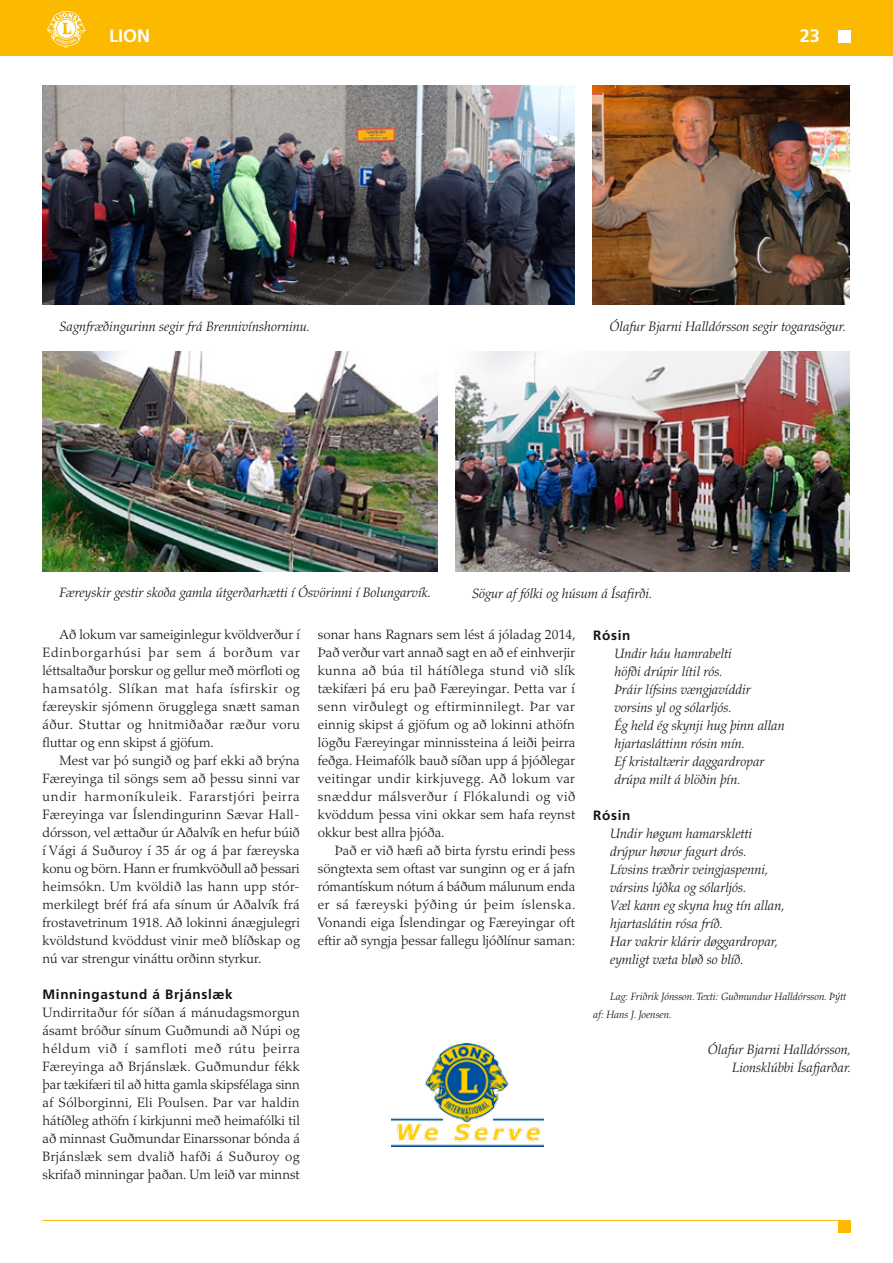
<style>
.page{position:relative;width:893px;height:1263px;background:#fff}
.page>*{position:absolute;margin:0;border:0;box-sizing:border-box;transform-origin:0 0}
.t1{font:700 18px "Frutiger";color:#fff}
.t2{font:300 13.5px/18px "Palatino";color:#111212;text-align:justify}
.t3{font:italic 300 13.5px/18px "Palatino";color:#111212}
.t4{font:700 13.5px "Frutiger";letter-spacing:.05em;color:#111212}
.t5{font:italic 300 10.5px/18px "Palatino";color:#111212}
</style>
<div class="page">
<div style="left:0;top:0;width:893px;height:55px;background:#fbba00"></div>
<hr style="left:43px;top:1220px;width:807px;height:1px;background:#fbba00">
<div style="left:838px;top:1220px;width:12px;height:13px;background:#fbba00"></div>
<div style="left:838px;top:30px;width:12px;height:13px;background:#fff"></div>
<svg style="left:47px;top:11px;width:39px;height:37px"></svg>
<img style="left:392px;top:1043px;width:152px;height:103px">
<img style="left:43px;top:85px;width:531px;height:220px">
<img style="left:43px;top:351px;width:395px;height:220px">
<img style="left:455px;top:351px;width:394px;height:220px">
<img style="left:592px;top:85px;width:257px;height:220px">
<h1 class="t1" style="left:109px;top:26px;width:43px">LION</h1>
<h1 class="t1" style="left:800px;top:26px;width:22px">23</h1>
<p class="t3" style="left:60px;top:318px;width:252px">Sagnfræðingurinn segir frá Brennivínshorninu.</p>
<p class="t3" style="left:609px;top:318px;width:238px">Ólafur Bjarni Halldórsson segir togarasögur.</p>
<p class="t3" style="left:60px;top:584px;width:373px">Færeyskir gestir skoða gamla útgerðarhætti í Ósvörinni í Bolungarvík.</p>
<p class="t3" style="left:472px;top:584px;width:182px">Sögur af fólki og húsum á Ísafirði.</p>
<p class="t2" style="left:43px;top:626px;width:259px;text-indent:17px">Að lokum var sameiginlegur kvöldverður í Edinborgarhúsi þar sem á borðum var léttsaltaður þorskur og gellur með mörfloti og hamsatólg. Slíkan mat hafa ísfirskir og færeyskir sjómenn örugglega snætt saman áður. Stuttar og hnitmiðaðar ræður voru fluttar og enn skipst á gjöfum.</p>
<p class="t2" style="left:43px;top:752px;width:259px;text-indent:17px">Mest var þó sungið og þarf ekki að brýna Færeyinga til söngs sem að þessu sinni var undir harmoníkuleik. Fararstjóri þeirra Færeyinga var Íslendingurinn Sævar Hall&shy;dórsson, vel ættaður úr Aðalvík en hefur búið í Vági á Suðuroy í 35 ár og á þar færeyska konu og börn. Hann er frumkvöðull að þessari heimsókn. Um kvöldið las hann upp stór&shy;merkilegt bréf frá afa sínum úr Aðalvík frá frostavetrinum 1918. Að lokinni ánægjulegri kvöldstund kvöddust vinir með blíðskap og nú var strengur vináttu orðinn styrkur.</p>
<p class="t4" style="left:43px;top:986px;width:192px">Minningastund á Brjánslæk</p>
<p class="t2" style="left:43px;top:1004px;width:259px">Undirritaður fór síðan á mánudagsmorgun ásamt bróður sínum Guðmundi að Núpi og héldum við í samfloti með rútu þeirra Færeyinga að Brjánslæk. Guðmundur fékk þar tækifæri til að hitta gamla skipsfélaga sinn af Sólborginni, Eli Poulsen. Þar var haldin hátíðleg athöfn í kirkjunni með heimafólki til að minnast Guðmundar Einarssonar bónda á Brjánslæk sem dvalið hafði á Suðuroy og skrifað minningar þaðan. Um leið var minnst</p>
<p class="t2" style="left:318px;top:626px;width:259px">sonar hans Ragnars sem lést á jóladag 2014, Það verður vart annað sagt en að ef einhverjir kunna að búa til hátíðlega stund við slík tækifæri þá eru það Færeyingar. Þetta var í senn virðulegt og eftirminnilegt. Þar var einnig skipst á gjöfum og að lokinni athöfn lögðu Færeyingar minnissteina á leiði þeirra feðga. Heimafólk bauð síðan upp á þjóðlegar veitingar undir kirkjuvegg. Að lokum var snæddur málsverður í Flókalundi og við kvöddum þessa vini okkar sem hafa reynst okkur best allra þjóða.</p>
<p class="t2" style="left:318px;top:842px;width:259px;text-indent:17px">Það er við hæfi að birta fyrstu erindi þess söngtexta sem oftast var sunginn og er á jafn rómantískum nótum á báðum málunum enda er sá færeyski þýðing úr þeim íslenska.<br>Vonandi eiga Íslendingar og Færeyingar oft eftir að syngja þessar fallegu ljóðlínur saman:</p>
<p class="t4" style="left:593px;top:627px;width:39px">Rósin</p>
<p class="t3" style="left:614px;top:644px;width:172px">Undir háu hamrabelti<br>höfði drúpir lítil rós.<br>Þráir lífsins vængjavíddir vorsins yl og sólarljós.<br>Ég held ég skynji hug þinn allan hjartasláttinn rósin mín.<br>Ef kristaltærir daggardropar drúpa milt á blöðin þín.</p>
<p class="t4" style="left:593px;top:807px;width:39px">Rósin</p>
<p class="t3" style="left:610px;top:824px;width:176px">Undir høgum hamarskletti drýpur høvur fagurt drós.<br>Lívsins træðrir veingjaspenni, vársins lýðka og sólarljós.<br>Væl kann eg skyna hug tín allan, hjartaslátin rósa fríð.<br>Har vakrir klárir døggardropar, eymligt væta bløð so blíð.</p>
<p class="t5" style="left:593px;top:987px;width:255px;text-indent:17px">Lag: Friðrik Jónsson. Texti: Guðmundur Halldórsson. Þýtt af: Hans J. Joensen.</p>
<p class="t3" style="left:708px;top:1040px;width:145px;text-align:right">Ólafur Bjarni Halldórsson,<br>Lionsklúbbi Ísafjarðar.</p>
</div>
